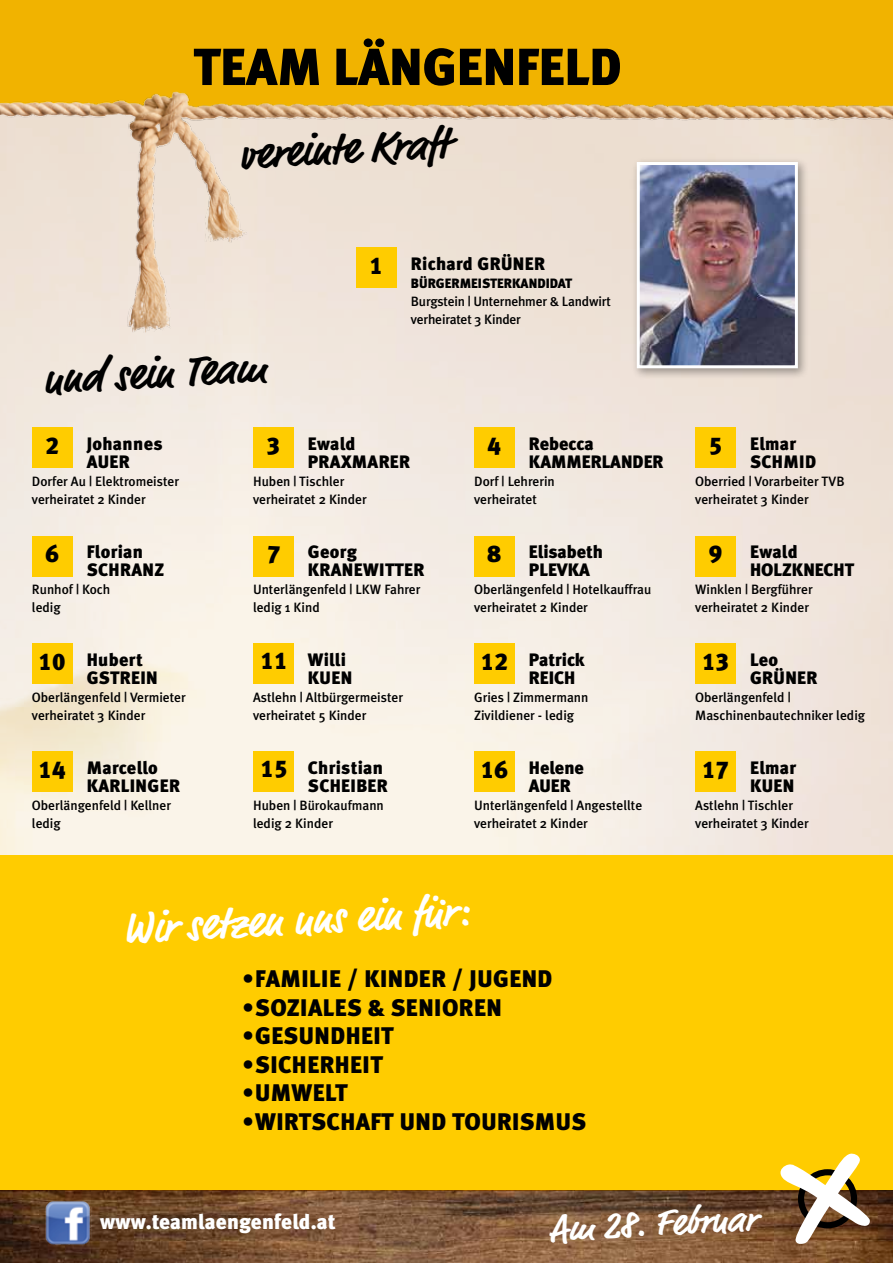
<style>
.page{position:relative;width:893px;height:1263px;background:#fff}
.page>*{position:absolute;margin:0;border:0;box-sizing:border-box;transform-origin:0 0}
.t1{font:700 45px "Market";color:#000}
.t2{font:700 45px "Market";color:#fff}
.t3{font:700 37.5px "Market";color:#fff}
.t4{font:24px "Meta Black LF";letter-spacing:.005em;color:#000}
.t5{font:21px "Meta Black LF";letter-spacing:.01em;color:#fff}
.t6{font:18px/18px "Meta Black LF";letter-spacing:.02em;color:#000}
.t7{font:18px/18px "Meta Black LF";color:#000}
.t8{font:500 13.5px/18px "Meta Plus";color:#000}
.t9{font:13.5px "Meta Black LF";color:#000}
</style>
<div class="page">
<img style="left:0;top:333px;width:893px;height:522px">
<div style="left:0;top:855px;width:893px;height:336px;background:#fc0"></div>
<div style="left:0;top:0;width:893px;height:111px;background:#f1b300"></div>
<img style="left:0;top:78px;width:893px;height:255px">
<svg style="left:194px;top:49px;width:125px;height:36px"></svg>
<svg style="left:336px;top:38px;width:118px;height:48px"></svg>
<svg style="left:460px;top:49px;width:53px;height:36px"></svg>
<svg style="left:519px;top:49px;width:101px;height:36px"></svg>
<img style="left:0;top:1191px;width:893px;height:72px">
<div style="left:356px;top:248px;width:40px;height:40px;background:#fc0"></div>
<div style="left:32px;top:427px;width:40px;height:41px;background:#fc0"></div>
<div style="left:32px;top:536px;width:40px;height:40px;background:#fc0"></div>
<div style="left:32px;top:644px;width:40px;height:40px;background:#fc0"></div>
<div style="left:32px;top:751px;width:40px;height:41px;background:#fc0"></div>
<div style="left:474px;top:427px;width:40px;height:41px;background:#fc0"></div>
<div style="left:474px;top:536px;width:40px;height:40px;background:#fc0"></div>
<div style="left:474px;top:644px;width:40px;height:40px;background:#fc0"></div>
<div style="left:474px;top:751px;width:40px;height:41px;background:#fc0"></div>
<div style="left:253px;top:427px;width:40px;height:41px;background:#fc0"></div>
<div style="left:253px;top:536px;width:40px;height:40px;background:#fc0"></div>
<div style="left:253px;top:644px;width:40px;height:40px;background:#fc0"></div>
<div style="left:253px;top:751px;width:40px;height:41px;background:#fc0"></div>
<div style="left:695px;top:427px;width:41px;height:41px;background:#fc0"></div>
<div style="left:695px;top:536px;width:41px;height:40px;background:#fc0"></div>
<div style="left:695px;top:644px;width:41px;height:40px;background:#fc0"></div>
<div style="left:695px;top:751px;width:41px;height:41px;background:#fc0"></div>
<div style="left:631px;top:157px;width:178px;height:222px;background:#000;opacity:.35"></div>
<img style="left:641px;top:166px;width:153px;height:198px">
<div style="left:637px;top:162px;width:161px;height:206px;border:3px solid #fff"></div>
<svg style="left:780px;top:1153px;width:90px;height:91px"></svg>
<img style="left:45px;top:1200px;width:46px;height:47px">
<h1 class="t1" style="left:237px;top:127px;width:212px;rotate:-3deg">vereinte Kraft</h1>
<h3 class="t4" style="left:370px;top:252px;width:15px">1</h3>
<h3 class="t6" style="left:411px;top:255px;width:135px">Richard GRÜNER</h3>
<p class="t9" style="left:411px;top:275px;width:163px">BÜRGERMEISTERKANDIDAT</p>
<p class="t8" style="left:411px;top:292px;width:202px">Burgstein | Unternehmer &amp; Landwirt verheiratet 3 Kinder</p>
<h1 class="t1" style="left:42px;top:352px;width:225px;rotate:-3deg">und sein Team</h1>
<h3 class="t4" style="left:45px;top:432px;width:15px">2</h3>
<h3 class="t6" style="left:87px;top:435px;width:77px">Johannes<br>AUER</h3>
<h3 class="t4" style="left:266px;top:432px;width:15px">3</h3>
<h3 class="t6" style="left:308px;top:435px;width:104px">Ewald<br>PRAXMARER</h3>
<h3 class="t4" style="left:488px;top:432px;width:15px">4</h3>
<h3 class="t7" style="left:529px;top:435px;width:136px">Rebecca<br>KAMMERLANDER</h3>
<h3 class="t4" style="left:709px;top:432px;width:15px">5</h3>
<h3 class="t6" style="left:750px;top:435px;width:67px">Elmar<br>SCHMID</h3>
<p class="t8" style="left:32px;top:472px;width:149px">Dorfer Au | Elektromeister verheiratet 2 Kinder</p>
<p class="t8" style="left:253px;top:472px;width:115px">Huben | Tischler verheiratet 2 Kinder</p>
<p class="t8" style="left:474px;top:472px;width:82px">Dorf | Lehrerin verheiratet</p>
<p class="t8" style="left:695px;top:472px;width:151px">Oberried | Vorarbeiter TVB verheiratet 3 Kinder</p>
<h3 class="t4" style="left:45px;top:540px;width:15px">6</h3>
<h3 class="t6" style="left:87px;top:543px;width:79px">Florian<br>SCHRANZ</h3>
<h3 class="t6" style="left:308px;top:543px;width:118px">Georg<br>KRANEWITTER</h3>
<h3 class="t4" style="left:488px;top:540px;width:15px">8</h3>
<h3 class="t7" style="left:529px;top:543px;width:76px">Elisabeth<br>PLEVKA</h3>
<h3 class="t4" style="left:709px;top:540px;width:15px">9</h3>
<h3 class="t7" style="left:750px;top:543px;width:105px">Ewald<br>HOLZKNECHT</h3>
<p class="t8" style="left:32px;top:580px;width:80px">Runhof | Koch ledig</p>
<p class="t8" style="left:253px;top:580px;width:169px">Unterlängenfeld | LKW Fahrer ledig 1 Kind</p>
<p class="t8" style="left:474px;top:580px;width:179px">Oberlängenfeld | Hotelkauffrau verheiratet 2 Kinder</p>
<p class="t8" style="left:695px;top:580px;width:119px">Winklen | Bergführer verheiratet 2 Kinder</p>
<h3 class="t4" style="left:39px;top:648px;width:28px">10</h3>
<h3 class="t6" style="left:87px;top:651px;width:73px">Hubert<br>GSTREIN</h3>
<h3 class="t4" style="left:261px;top:647px;width:28px">11</h3>
<h3 class="t6" style="left:308px;top:651px;width:46px">Willi<br>KUEN</h3>
<h3 class="t4" style="left:481px;top:648px;width:28px">12</h3>
<h3 class="t7" style="left:529px;top:651px;width:57px">Patrick<br>REICH</h3>
<h3 class="t4" style="left:702px;top:648px;width:28px">13</h3>
<h3 class="t6" style="left:750px;top:651px;width:69px">Leo<br>GRÜNER</h3>
<p class="t8" style="left:32px;top:688px;width:155px">Oberlängenfeld | Vermieter verheiratet 3 Kinder</p>
<p class="t8" style="left:253px;top:688px;width:152px">Astlehn | Altbürgermeister verheiratet 5 Kinder</p>
<p class="t8" style="left:474px;top:688px;width:116px">Gries | Zimmermann<br>Zivildiener - ledig</p>
<p class="t8" style="left:695px;top:688px;width:171px">Oberlängenfeld |<br>Maschinenbautechniker ledig</p>
<h3 class="t4" style="left:39px;top:756px;width:28px">14</h3>
<h3 class="t6" style="left:87px;top:759px;width:95px">Marcello<br>KARLINGER</h3>
<h3 class="t4" style="left:261px;top:754px;width:28px">15</h3>
<h3 class="t6" style="left:308px;top:759px;width:82px">Christian<br>SCHEIBER</h3>
<h3 class="t4" style="left:481px;top:756px;width:28px">16</h3>
<h3 class="t7" style="left:529px;top:759px;width:57px">Helene<br>AUER</h3>
<h3 class="t4" style="left:702px;top:756px;width:28px">17</h3>
<h3 class="t6" style="left:750px;top:759px;width:48px">Elmar<br>KUEN</h3>
<p class="t8" style="left:32px;top:796px;width:141px">Oberlängenfeld | Kellner ledig</p>
<p class="t8" style="left:253px;top:796px;width:132px">Huben | Bürokaufmann ledig 2 Kinder</p>
<p class="t8" style="left:474px;top:796px;width:170px">Unterlängenfeld | Angestellte verheiratet 2 Kinder</p>
<p class="t8" style="left:695px;top:796px;width:115px">Astlehn | Tischler verheiratet 3 Kinder</p>
<h1 class="t2" style="left:121px;top:901px;width:348px;rotate:-3deg">Wir setzen uns ein für:</h1>
<h3 class="t4" style="left:242px;top:965px;width:37px">• Familie</h3>
<h3 class="t4" style="left:347px;top:965px;width:47px">/ Kinder</h3>
<h3 class="t4" style="left:452px;top:965px;width:41px">/ Jugend</h3>
<h3 class="t4" style="left:242px;top:993px;width:42px">• Soziales</h3>
<h3 class="t4" style="left:368px;top:993px;width:53px">&amp; Senioren</h3>
<h3 class="t4" style="left:242px;top:1022px;width:44px">• Gesundheit</h3>
<h3 class="t4" style="left:242px;top:1050px;width:42px">• Sicherheit</h3>
<h3 class="t4" style="left:242px;top:1079px;width:45px">• Umwelt</h3>
<h3 class="t4" style="left:242px;top:1107px;width:48px">• Wirtschaft</h3>
<h3 class="t4" style="left:400px;top:1107px;width:16px">und</h3>
<h3 class="t4" style="left:452px;top:1107px;width:29px">Tourismus</h3>
<h3 class="t5" style="left:100px;top:1209px;width:237px">www.teamlaengenfeld.at</h3>
<h2 class="t3" style="left:548px;top:1206px;width:209px;rotate:-3deg">Am 28. Februar</h2>
</div>
